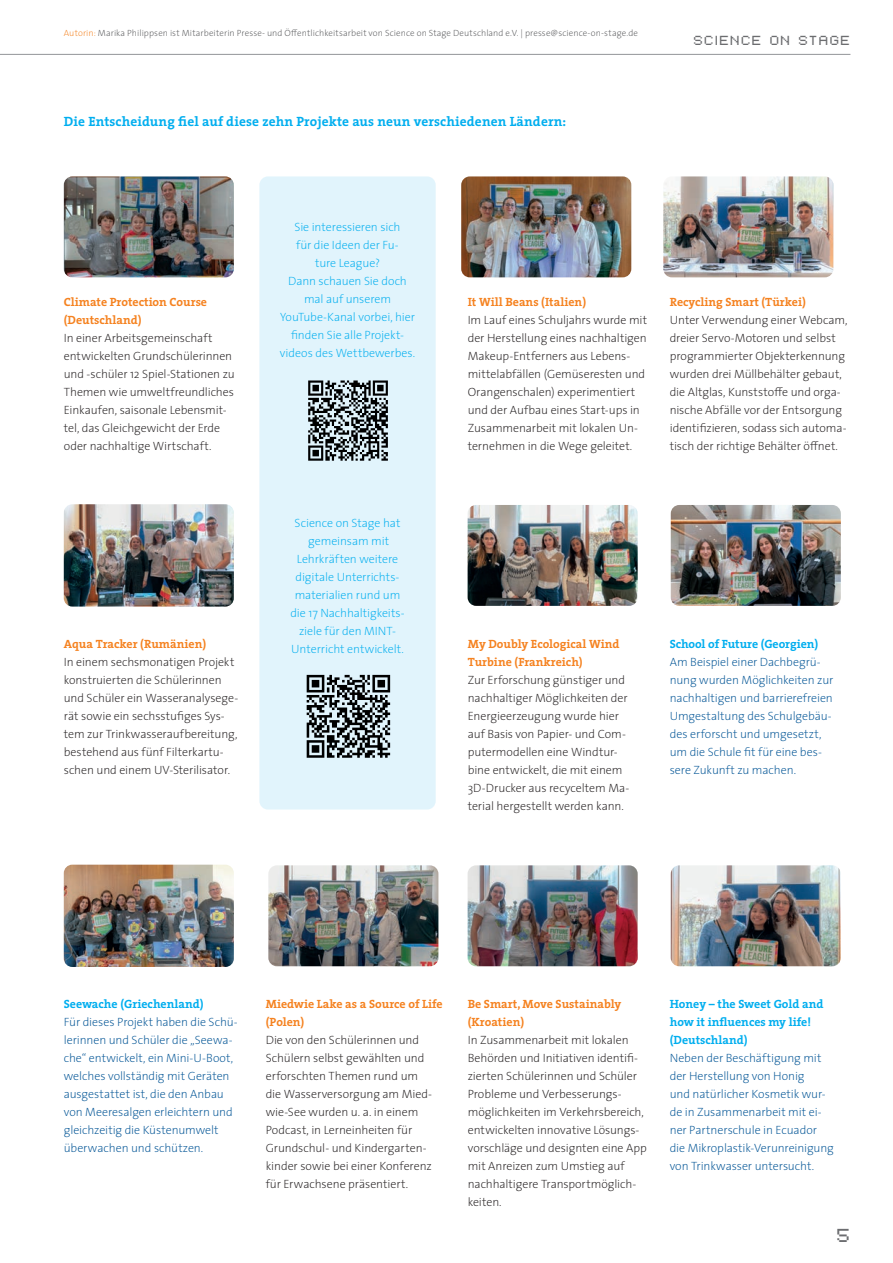
<style>
.page{position:relative;width:893px;height:1263px;background:#fff}
.page>*{position:absolute;margin:0;border:0;box-sizing:border-box;transform-origin:0 0}
.t1{font:15px "Pixel FJ8 pt 1 Normal";color:#6c6d70}
.t2{font:700 13.5px "The Serif";letter-spacing:.01em;color:#00aeef}
.t3{font:200 12px/18px "The Sans";letter-spacing:-.005em;color:#231f20}
.t4{font:200 12px/18px "The Sans";letter-spacing:-.005em;color:#005495}
.t5{font:200 12px/18px "The Sans";letter-spacing:-.005em;color:#00aeef;text-align:center}
.t6{font:700 12px/18px "The Serif";color:#f58220}
.t7{font:700 12px/18px "The Serif";color:#00aeef}
.t8{font:10.5px "Pixel FJ8 pt 1 Normal";letter-spacing:.16em;color:#6c6d70}
.t9{font:200 9px "The Sans";letter-spacing:.01em;color:#57585a}
.s1{color:#f58220}
</style>
<div class="page">
<img style="left:663px;top:176px;width:170px;height:101px">
<img style="left:461px;top:176px;width:170px;height:101px">
<hr style="left:0;top:54px;width:850px;height:1px;background:#939598">
<img style="left:64px;top:176px;width:170px;height:101px">
<img style="left:64px;top:504px;width:170px;height:103px">
<img style="left:671px;top:865px;width:170px;height:101px">
<img style="left:468px;top:505px;width:170px;height:101px">
<img style="left:671px;top:505px;width:170px;height:101px">
<img style="left:64px;top:865px;width:170px;height:102px">
<img style="left:268px;top:865px;width:170px;height:101px">
<img style="left:468px;top:865px;width:170px;height:101px">
<div style="left:259px;top:176px;width:177px;height:633px;background:#e1f4fc;border-radius:9px"></div>
<img style="left:308px;top:380px;width:80px;height:81px">
<img style="left:306px;top:674px;width:85px;height:84px">
<p class="t9" style="left:64px;top:28px;width:576px"><span class="s1">Autorin:</span> Marika Philippsen ist Mitarbeiterin Presse- und Öffentlichkeitsarbeit von Science on Stage Deutschland e.V. | presse@science-on-stage.de</p>
<p class="t2" style="left:64px;top:110px;width:504px">Die Entscheidung fiel auf diese zehn Projekte aus neun verschiedenen Ländern:</p>
<p class="t8" style="left:694px;top:32px;width:158px">SCIENCE ON STAGE</p>
<p class="t6" style="left:64px;top:293px;width:145px">Climate Protection Course (Deutschland)</p>
<p class="t3" style="left:64px;top:329px;width:173px">In einer Arbeitsgemeinschaft entwickelten Grundschülerinnen und -schüler 12 Spiel-Stationen zu<br>Themen wie umweltfreundliches<br>Einkaufen, saisonale Lebensmit&shy;tel, das Gleichgewicht der Erde oder nachhaltige Wirtschaft.</p>
<p class="t6" style="left:64px;top:635px;width:144px">Aqua Tracker (Rumänien)</p>
<p class="t3" style="left:64px;top:653px;width:176px">In einem sechsmonatigen Projekt konstruierten die Schülerinnen und Schüler ein Wasseranalysege&shy;rät sowie ein sechsstufiges Sys&shy;tem zur Trinkwasseraufbereitung, bestehend aus fünf Filterkartu&shy;schen und einem UV-Sterilisator.</p>
<p class="t5" style="left:280px;top:218px;width:137px">Sie interessieren sich<br>für die Ideen der Fu-<br>ture League?<br>Dann schauen Sie doch mal auf unserem<br>YouTube-Kanal vorbei, hier finden Sie alle Projekt&shy;videos des Wettbewerbes.</p>
<p class="t5" style="left:290px;top:514px;width:116px">Science on Stage hat gemeinsam mit<br>Lehrkräften weitere digitale Unterrichts&shy;materialien rund um die 17 Nachhaltigkeits&shy;ziele für den MINT-<br>Unterricht entwickelt.</p>
<p class="t6" style="left:468px;top:293px;width:120px">It Will Beans (Italien)</p>
<p class="t3" style="left:468px;top:311px;width:181px">Im Lauf eines Schuljahrs wurde mit der Herstellung eines nachhaltigen Makeup-Entferners aus Lebens&shy;mittelabfällen (Gemüseresten und Orangenschalen) experimentiert und der Aufbau eines Start-ups in Zusammenarbeit mit lokalen Un&shy;ternehmen in die Wege geleitet.</p>
<p class="t6" style="left:670px;top:293px;width:138px">Recycling Smart (Türkei)</p>
<p class="t3" style="left:670px;top:311px;width:179px">Unter Verwendung einer Webcam, dreier Servo-Motoren und selbst programmierter Objekterkennung wurden drei Müllbehälter gebaut, die Altglas, Kunststoffe und orga&shy;nische Abfälle vor der Entsorgung identifizieren, sodass sich automa&shy;tisch der richtige Behälter öffnet.</p>
<p class="t6" style="left:468px;top:635px;width:153px">My Doubly Ecological Wind<br>Turbine (Frankreich)</p>
<p class="t3" style="left:468px;top:671px;width:163px">Zur Erforschung günstiger und nachhaltiger Möglichkeiten der<br>Energieerzeugung wurde hier auf Basis von Papier- und Com&shy;putermodellen eine Windtur&shy;bine entwickelt, die mit einem<br>3D-Drucker aus recyceltem Ma&shy;terial hergestellt werden kann.</p>
<p class="t7" style="left:670px;top:635px;width:150px">School of Future (Georgien)</p>
<p class="t4" style="left:670px;top:653px;width:165px">Am Beispiel einer Dachbegrü&shy;nung wurden Möglichkeiten zur nachhaltigen und barrierefreien<br>Umgestaltung des Schulgebäu&shy;des erforscht und umgesetzt, um die Schule fit für eine bes&shy;sere Zukunft zu machen.</p>
<p class="t7" style="left:64px;top:995px;width:141px">Seewache (Griechenland)</p>
<p class="t4" style="left:64px;top:1013px;width:175px">Für dieses Projekt haben die Schü&shy;lerinnen und Schüler die „Seewa&shy;che“ entwickelt, ein Mini-U-Boot, welches vollständig mit Geräten ausgestattet ist, die den Anbau von Meeresalgen erleichtern und gleichzeitig die Küstenumwelt überwachen und schützen.</p>
<p class="t6" style="left:266px;top:995px;width:178px">Miedwie Lake as a Source of Life (Polen)</p>
<p class="t3" style="left:266px;top:1031px;width:168px">Die von den Schülerinnen und<br>Schülern selbst gewählten und erforschten Themen rund um die Wasserversorgung am Mied&shy;wie-See wurden u. a. in einem<br>Podcast, in Lerneinheiten für<br>Grundschul- und Kindergarten&shy;kinder sowie bei einer Konferenz für Erwachsene präsentiert.</p>
<p class="t6" style="left:468px;top:995px;width:155px">Be Smart, Move Sustainably (Kroatien)</p>
<p class="t3" style="left:468px;top:1031px;width:181px">In Zusammenarbeit mit lokalen<br>Behörden und Initiativen identifi&shy;zierten Schülerinnen und Schüler<br>Probleme und Verbesserungs&shy;möglichkeiten im Verkehrsbereich, entwickelten innovative Lösungs&shy;vorschläge und designten eine App mit Anreizen zum Umstieg auf nachhaltigere Transportmöglich&shy;keiten.</p>
<p class="t7" style="left:670px;top:995px;width:155px">Honey – the Sweet Gold and how it influences my life! (Deutschland)</p>
<p class="t4" style="left:670px;top:1049px;width:166px">Neben der Beschäftigung mit der Herstellung von Honig<br>und natürlicher Kosmetik wur&shy;de in Zusammenarbeit mit ei&shy;ner Partnerschule in Ecuador die Mikroplastik-Verunreinigung von Trinkwasser untersucht.</p>
<p class="t1" style="left:837px;top:1223px;width:15px">5</p>
</div>
